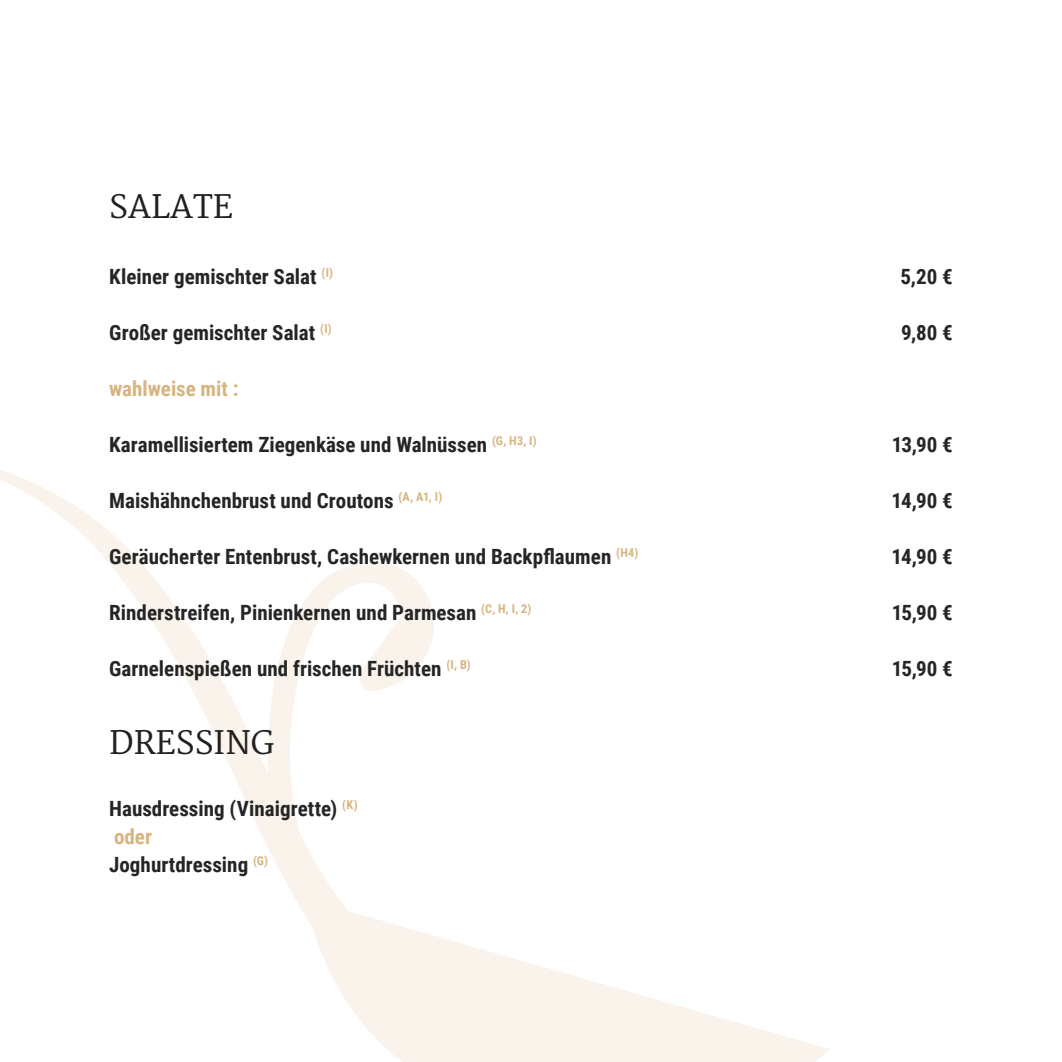
<style>
.page{position:relative;width:1062px;height:1062px;background:#fff}
.page>*{position:absolute;margin:0;border:0;box-sizing:border-box;transform-origin:0 0}
.t1{font:31.5px "Merriweather";color:#231f20}
.t2{font:700 21px/28px "Roboto Condensed";color:#242524}
.t3{font:700 21px "Roboto Condensed";color:#d6b580}
.s1{color:#d7b57f}
</style>
<div class="page">
<svg style="left:0;top:470px;width:830px;height:592px"></svg>
<h1 class="t1" style="left:109px;top:189px;width:125px">SALATE</h1>
<p class="t2" style="left:109px;top:261px;width:225px">Kleiner gemischter Salat <sup>(I)</sup></p>
<p class="t2" style="left:109px;top:317px;width:224px">Großer gemischter Salat <sup>(I)</sup></p>
<p class="t3" style="left:109px;top:373px;width:131px">wahlweise mit :</p>
<p class="t2" style="left:109px;top:429px;width:429px">Karamellisiertem Ziegenkäse und Walnüssen <sup>(G,</sup> <sup>H3,</sup> <sup>I)</sup></p>
<p class="t2" style="left:109px;top:485px;width:335px">Maishähnchenbrust und Croutons <sup>(A,</sup> <sup>A1,</sup> <sup>I)</sup></p>
<p class="t2" style="left:109px;top:541px;width:531px">Geräucherter Entenbrust, Cashewkernen und Backpflaumen <sup>(H4)</sup></p>
<p class="t2" style="left:109px;top:597px;width:423px">Rinderstreifen, Pinienkernen und Parmesan <sup>(C,</sup> <sup>H,</sup> <sup>I,</sup> <sup>2)</sup></p>
<p class="t2" style="left:109px;top:653px;width:363px">Garnelenspießen und frischen Früchten <sup>(I,</sup> <sup>B)</sup></p>
<h1 class="t1" style="left:109px;top:724px;width:167px">DRESSING</h1>
<p class="t2" style="left:109px;top:793px;width:250px">Hausdressing (Vinaigrette) <sup>(K) </sup><span class="s1">oder<br></span>Joghurtdressing <sup>(G)</sup></p>
<p class="t2" style="left:900px;top:261px;width:54px">5,20 €</p>
<p class="t2" style="left:901px;top:317px;width:53px">9,80 €</p>
<p class="t2" style="left:891px;top:429px;width:63px">13,90 €</p>
<p class="t2" style="left:891px;top:485px;width:63px">14,90 €</p>
<p class="t2" style="left:891px;top:541px;width:63px">14,90 €</p>
<p class="t2" style="left:891px;top:597px;width:62px">15,90 €</p>
<p class="t2" style="left:891px;top:653px;width:62px">15,90 €</p>
</div>
